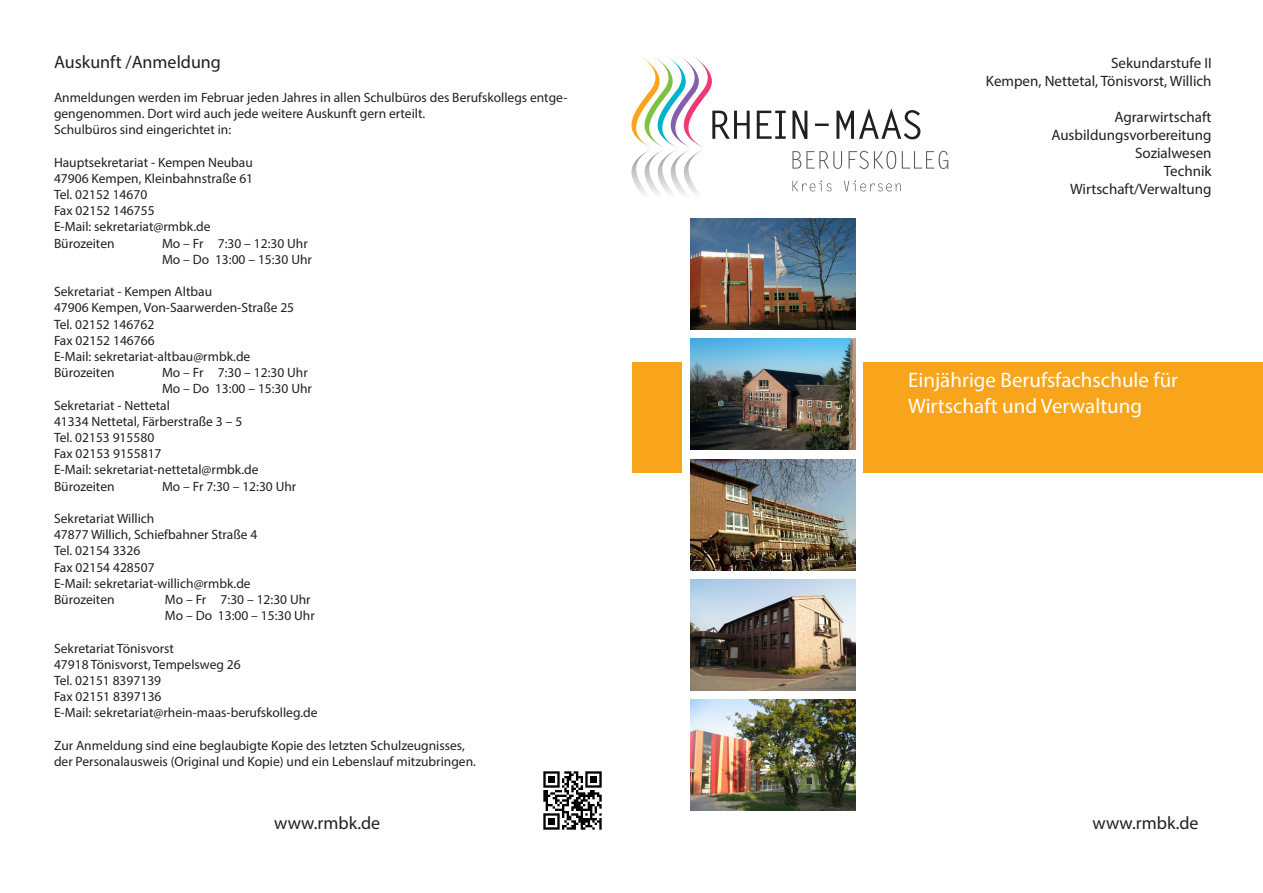
<style>
.page{position:relative;width:1263px;height:893px;background:#fff}
.page>*{position:absolute;margin:0;border:0;box-sizing:border-box;transform-origin:0 0}
.t1{font:21px/25.2px "Myriad Pro";color:#fff}
.t2{font:18px "Myriad Pro";color:#231f20}
.t3{font:15px/18px "Myriad Pro";color:#231f20;text-align:right}
.t4{font:13.5px/16.2px "Myriad Pro";color:#231f20}
</style>
<div class="page">
<div style="left:632px;top:362px;width:631px;height:111px;background:#f9a51b"></div>
<div style="left:683px;top:212px;width:180px;height:606px;background:#fff"></div>
<img style="left:690px;top:580px;width:166px;height:110px">
<img style="left:690px;top:218px;width:166px;height:111px">
<img style="left:690px;top:339px;width:166px;height:111px">
<img style="left:690px;top:459px;width:166px;height:111px">
<img style="left:690px;top:700px;width:166px;height:111px">
<img style="left:543px;top:771px;width:59px;height:59px">
<svg style="left:631px;top:56px;width:317px;height:138px"></svg>
<h2 class="t2" style="left:54px;top:50px;width:169px">Auskunft /Anmeldung</h2>
<p class="t4" style="left:54px;top:89px;width:515px">Anmeldungen werden im Februar jeden Jahres in allen Schulbüros des Berufskollegs entge&shy;gengenommen. Dort wird auch jede weitere Auskunft gern erteilt.<br>Schulbüros sind eingerichtet in:</p>
<p class="t4" style="left:54px;top:154px;width:201px">Hauptsekretariat - Kempen Neubau<br>47906 Kempen, Kleinbahnstraße 61<br>Tel. 02152 14670<br>Fax 02152 146755<br>E-Mail: sekretariat@rmbk.de<br>Bürozeiten</p>
<p class="t4" style="left:162px;top:235px;width:151px">Mo – Fr 7:30 – 12:30 Uhr<br>Mo – Do 13:00 – 15:30 Uhr</p>
<p class="t4" style="left:54px;top:283px;width:242px">Sekretariat - Kempen Altbau<br>47906 Kempen, Von-Saarwerden-Straße 25<br>Tel. 02152 146762<br>Fax 02152 146766<br>E-Mail: sekretariat-altbau@rmbk.de<br>Bürozeiten</p>
<p class="t4" style="left:162px;top:364px;width:147px">Mo – Fr 7:30 – 12:30 Uhr</p>
<p class="t4" style="left:162px;top:380px;width:151px">Mo – Do 13:00 – 15:30 Uhr</p>
<p class="t4" style="left:54px;top:397px;width:117px">Sekretariat - Nettetal</p>
<p class="t4" style="left:54px;top:413px;width:190px">41334 Nettetal, Färberstraße 3 – 5</p>
<p class="t4" style="left:54px;top:429px;width:102px">Tel. 02153 915580</p>
<p class="t4" style="left:54px;top:445px;width:109px">Fax 02153 9155817</p>
<p class="t4" style="left:54px;top:461px;width:206px">E-Mail: sekretariat-nettetal@rmbk.de</p>
<p class="t4" style="left:54px;top:478px;width:62px">Bürozeiten</p>
<p class="t4" style="left:162px;top:478px;width:136px">Mo – Fr 7:30 – 12:30 Uhr</p>
<p class="t4" style="left:54px;top:510px;width:205px">Sekretariat Willich<br>47877 Willich, Schiefbahner Straße 4<br>Tel. 02154 3326<br>Fax 02154 428507<br>E-Mail: sekretariat-willich@rmbk.de<br>Bürozeiten</p>
<p class="t4" style="left:165px;top:591px;width:151px">Mo – Fr 7:30 – 12:30 Uhr<br>Mo – Do 13:00 – 15:30 Uhr</p>
<p class="t4" style="left:54px;top:640px;width:265px">Sekretariat Tönisvorst<br>47918 Tönisvorst, Tempelsweg 26<br>Tel. 02151 8397139<br>Fax 02151 8397136<br>E-Mail: sekretariat@rhein-maas-berufskolleg.de</p>
<p class="t4" style="left:54px;top:737px;width:423px">Zur Anmeldung sind eine beglaubigte Kopie des letzten Schulzeugnisses, der Personalausweis (Original und Kopie) und ein Lebenslauf mitzubringen.</p>
<h2 class="t2" style="left:274px;top:811px;width:108px">www.rmbk.de</h2>
<p class="t3" style="left:986px;top:54px;width:227px">Sekundarstufe II<br>Kempen, Nettetal, Tönisvorst, Willich</p>
<p class="t3" style="left:1051px;top:108px;width:162px">Agrarwirtschaft<br>Ausbildungsvorbereitung<br>Sozialwesen<br>Technik<br>Wirtschaft/Verwaltung</p>
<h1 class="t1" style="left:908px;top:367px;width:271px">Einjährige Berufsfachschule für<br>Wirtschaft und Verwaltung</h1>
<h2 class="t2" style="left:1092px;top:811px;width:108px">www.rmbk.de</h2>
</div>
